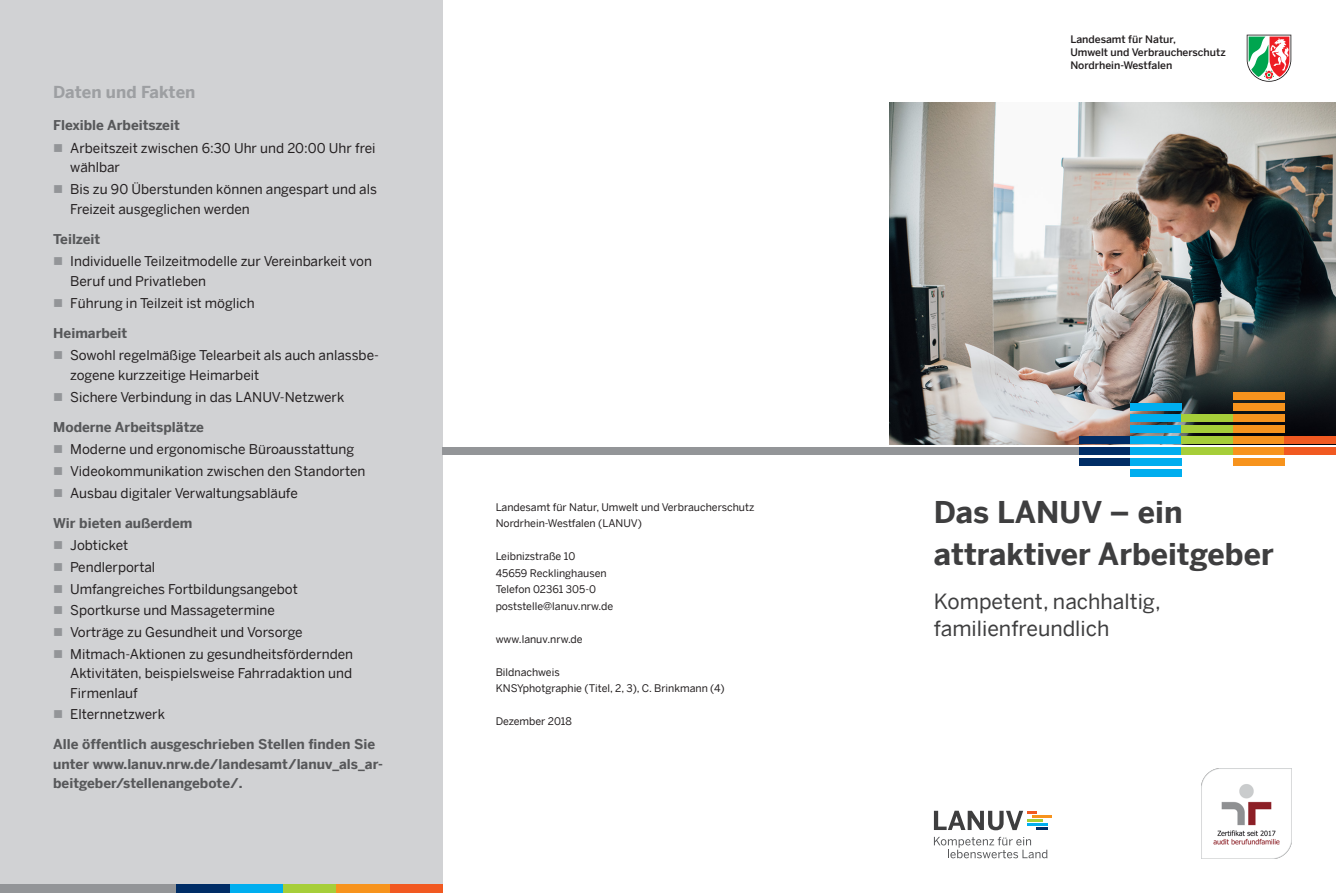
<style>
.page{position:relative;width:1336px;height:893px;background:#fff}
.page>*{position:absolute;margin:0;border:0;box-sizing:border-box;transform-origin:0 0}
.t1{font:700 30px/42px "Benton Sans";color:#3e3e3f}
.t2{font:21px/27px "Benton Sans";color:#3e3e3f}
.t3{font:700 16.5px "Benton Sans";color:#9d9fa2}
.t4{font:13.5px/21.6px "Benton Sans";color:#231f20}
.t5{font:700 13.5px/19.5px "Benton Sans";color:#57585a}
.t6{font:10.5px/16.5px "Benton Sans";color:#231f20}
.t7{font:500 10.35px/13px "Benton Sans";color:#231f20}
</style>
<div class="page">
<div style="left:0;top:0;width:442px;height:893px;background:#d1d2d4"></div>
<div style="left:0;top:884px;width:440px;height:9px;background:#939598"></div>
<div style="left:389px;top:884px;width:53px;height:9px;background:#f15921"></div>
<div style="left:283px;top:884px;width:53px;height:9px;background:#a6ce39"></div>
<div style="left:336px;top:884px;width:53px;height:9px;background:#f7931d"></div>
<div style="left:230px;top:884px;width:53px;height:9px;background:#00aeef"></div>
<div style="left:176px;top:884px;width:54px;height:9px;background:#002d66"></div>
<img style="left:889px;top:102px;width:446px;height:342px">
<hr style="left:1031px;top:815px;width:20px;height:3px;background:#f7931d">
<svg style="left:933px;top:811px;width:114px;height:19px"></svg>
<hr style="left:1026px;top:819px;width:16px;height:3px;background:#a6ce39">
<svg style="left:933px;top:837px;width:114px;height:21px"></svg>
<svg style="left:1246px;top:35px;width:44px;height:47px"></svg>
<div style="left:1130px;top:403px;width:51px;height:8px;background:#00aeef"></div>
<div style="left:1130px;top:469px;width:51px;height:8px;background:#00aeef"></div>
<div style="left:1079px;top:447px;width:51px;height:8px;background:#002d66"></div>
<div style="left:1079px;top:458px;width:51px;height:8px;background:#002d66"></div>
<div style="left:1079px;top:436px;width:51px;height:8px;background:#002d66"></div>
<div style="left:1130px;top:458px;width:51px;height:8px;background:#00aeef"></div>
<div style="left:1130px;top:447px;width:51px;height:8px;background:#00aeef"></div>
<div style="left:1130px;top:436px;width:51px;height:8px;background:#00aeef"></div>
<div style="left:1130px;top:425px;width:51px;height:8px;background:#00aeef"></div>
<div style="left:1130px;top:414px;width:51px;height:8px;background:#00aeef"></div>
<div style="left:1181px;top:425px;width:51px;height:8px;background:#a6ce39"></div>
<div style="left:1181px;top:436px;width:51px;height:8px;background:#a6ce39"></div>
<div style="left:1181px;top:447px;width:51px;height:8px;background:#a6ce39"></div>
<div style="left:1181px;top:414px;width:51px;height:8px;background:#a6ce39"></div>
<div style="left:1232px;top:392px;width:51px;height:8px;background:#f7931d"></div>
<div style="left:1232px;top:458px;width:51px;height:8px;background:#f7931d"></div>
<div style="left:1232px;top:447px;width:51px;height:8px;background:#f7931d"></div>
<div style="left:1232px;top:436px;width:51px;height:8px;background:#f7931d"></div>
<div style="left:1232px;top:425px;width:51px;height:8px;background:#f7931d"></div>
<div style="left:1232px;top:414px;width:51px;height:8px;background:#f7931d"></div>
<div style="left:1232px;top:403px;width:51px;height:8px;background:#f7931d"></div>
<div style="left:1283px;top:436px;width:52px;height:8px;background:#f15921"></div>
<div style="left:1283px;top:447px;width:52px;height:8px;background:#f15921"></div>
<div style="left:442px;top:447px;width:637px;height:8px;background:#939598"></div>
<img style="left:1201px;top:768px;width:89px;height:90px">
<p class="t3" style="left:53px;top:82px;width:144px">Daten und Fakten</p>
<p class="t5" style="left:53px;top:115px;width:128px">Flexible Arbeitszeit</p>
<p class="t4" style="left:70px;top:138px;width:307px;line-height:19.5px">Arbeitszeit zwischen 6:30 Uhr und 20:00 Uhr frei wählbar</p>
<p class="t4" style="left:70px;top:179px;width:308px;line-height:19.5px">Bis zu 90 Überstunden können angespart und als<br>Freizeit ausgeglichen werden</p>
<p class="t5" style="left:53px;top:229px;width:49px">Teilzeit</p>
<p class="t4" style="left:70px;top:252px;width:303px;line-height:19.5px">Individuelle Teilzeitmodelle zur Vereinbarkeit von<br>Beruf und Privatleben</p>
<p class="t4" style="left:70px;top:292px;width:186px">Führung in Teilzeit ist möglich</p>
<p class="t5" style="left:53px;top:323px;width:76px">Heimarbeit</p>
<p class="t4" style="left:70px;top:346px;width:310px;line-height:19.5px">Sowohl regelmäßige Telearbeit als auch anlassbe&shy;zogene kurzzeitige Heimarbeit</p>
<p class="t4" style="left:70px;top:386px;width:275px">Sichere Verbindung in das LANUV-Netzwerk</p>
<p class="t5" style="left:53px;top:417px;width:152px">Moderne Arbeitsplätze</p>
<p class="t4" style="left:70px;top:438px;width:297px">Moderne und ergonomische Büroausstattung<br>Videokommunikation zwischen den Standorten<br>Ausbau digitaler Verwaltungsabläufe</p>
<p class="t5" style="left:53px;top:513px;width:141px">Wir bieten außerdem</p>
<p class="t4" style="left:70px;top:535px;width:284px">Jobticket<br>Pendlerportal<br>Umfangreiches Fortbildungsangebot<br>Sportkurse und Massagetermine<br>Vorträge zu Gesundheit und Vorsorge<br>Mitmach-Aktionen zu gesundheitsfördernden</p>
<p class="t4" style="left:70px;top:663px;width:283px;line-height:19.5px">Aktivitäten, beispielsweise Fahrradaktion und<br>Firmenlauf</p>
<p class="t4" style="left:70px;top:703px;width:96px">Elternnetzwerk</p>
<p class="t5" style="left:53px;top:734px;width:331px">Alle öffentlich ausgeschrieben Stellen finden Sie unter www.lanuv.nrw.de/landesamt/lanuv_als_ar&shy;beitgeber/stellenangebote/.</p>
<p class="t6" style="left:495px;top:498px;width:260px">Landesamt für Natur, Umwelt und Verbraucherschutz<br>Nordrhein-Westfalen (LANUV)</p>
<p class="t6" style="left:495px;top:548px;width:119px">Leibnizstraße 10<br>45659 Recklinghausen<br>Telefon 02361 305-0 poststelle@lanuv.nrw.de</p>
<p class="t6" style="left:495px;top:630px;width:88px">www.lanuv.nrw.de</p>
<p class="t6" style="left:495px;top:663px;width:230px">Bildnachweis<br>KNSYphotgraphie (Titel, 2, 3), C. Brinkmann (4)</p>
<p class="t6" style="left:495px;top:713px;width:78px">Dezember 2018</p>
<p class="t7" style="left:1070px;top:32px;width:157px">Landesamt für Natur,<br>Umwelt und Verbraucherschutz<br>Nordrhein-Westfalen</p>
<h1 class="t1" style="left:933px;top:491px;width:341px">Das LANUV – ein attraktiver Arbeitgeber</h1>
<h2 class="t2" style="left:933px;top:588px;width:228px">Kompetent, nachhaltig, familienfreundlich</h2>
</div>
